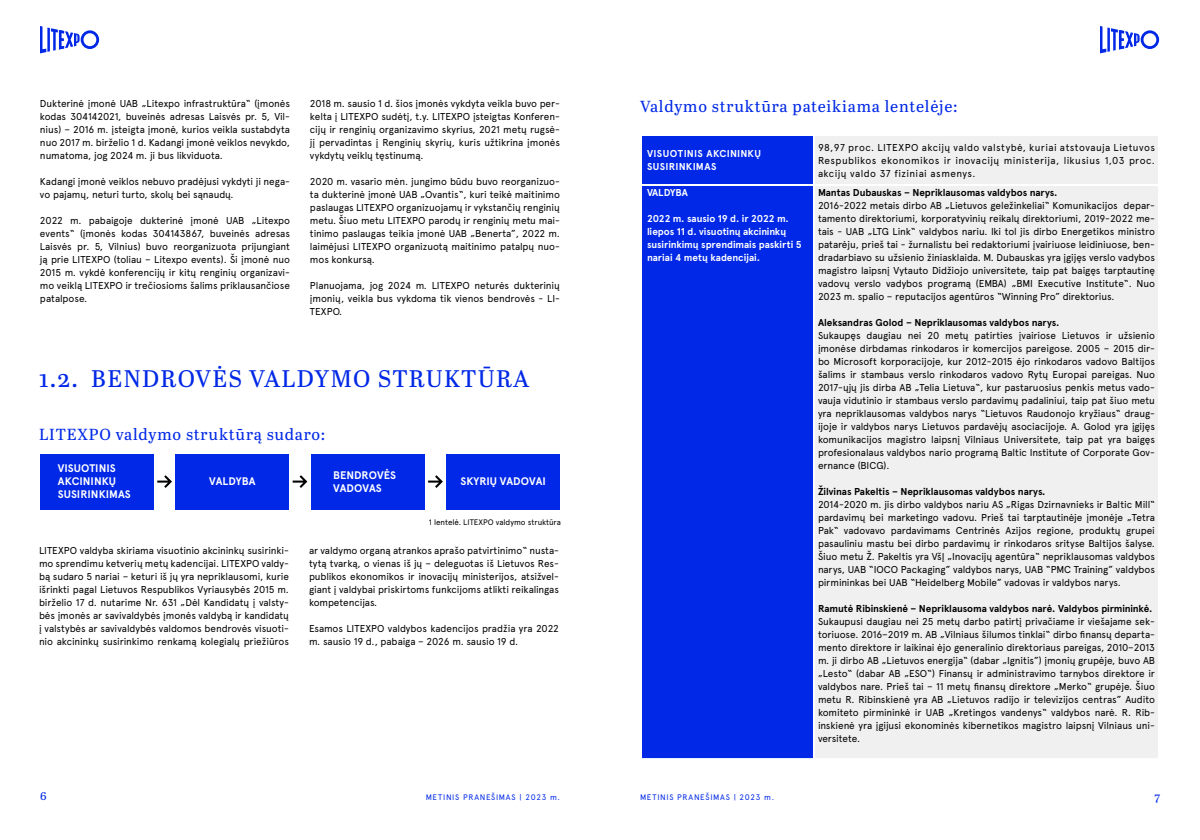
<style>
.page{position:relative;width:1200px;height:840px;background:#fff}
.page>*{position:absolute;margin:0;border:0;box-sizing:border-box;transform-origin:0 0}
.t1{font:24px "Abril Text";letter-spacing:.05em;color:#0028e6}
.t2{font:16px "Abril Text";letter-spacing:.05em;color:#0028e6}
.t3{font:12px "Abril Text";color:#0028e6}
.t4{font:700 11px/13px "Apercu Pro";color:#fff}
.t5{font:10px/13px "Apercu Pro";letter-spacing:-.01em;color:#000;text-align:justify}
.t6{font:700 10px "Apercu Pro";letter-spacing:-.005em;color:#000}
.t7{font:700 10px/13px "Apercu Pro";color:#fff}
.t8{font:700 10px/13px "Apercu Pro";letter-spacing:.035em;color:#fff}
.t9{font:8px "Apercu Pro";letter-spacing:.09em;color:#0028e6}
.t10{font:8px "Apercu Pro";letter-spacing:-.005em;color:#000}
</style>
<div class="page">
<svg style="left:40px;top:26px;width:59px;height:27px"></svg>
<svg style="left:1100px;top:26px;width:59px;height:27px"></svg>
<div style="left:40px;top:454px;width:114px;height:56px;background:#0028e6"></div>
<div style="left:176px;top:454px;width:113px;height:56px;background:#0028e6"></div>
<div style="left:311px;top:454px;width:114px;height:56px;background:#0028e6"></div>
<div style="left:446px;top:454px;width:114px;height:56px;background:#0028e6"></div>
<svg style="left:157px;top:475px;width:15px;height:13px"></svg>
<svg style="left:293px;top:475px;width:14px;height:13px"></svg>
<svg style="left:428px;top:475px;width:15px;height:13px"></svg>
<div style="left:642px;top:136px;width:171px;height:622px;background:#0028e6"></div>
<div style="left:814px;top:135px;width:345px;height:50px;background:#f0f0f0"></div>
<div style="left:814px;top:185px;width:345px;height:574px;background:#f0f0f0"></div>
<hr style="left:814px;top:134px;width:346px;height:2px;background:#fff">
<hr style="left:813px;top:136px;width:2px;height:48px;background:#fff">
<hr style="left:1158px;top:136px;width:2px;height:48px;background:#fff">
<hr style="left:813px;top:186px;width:2px;height:572px;background:#fff">
<hr style="left:1158px;top:186px;width:2px;height:572px;background:#fff">
<hr style="left:640px;top:184px;width:174px;height:2px;background:#fff">
<hr style="left:814px;top:184px;width:346px;height:2px;background:#fff">
<hr style="left:814px;top:758px;width:346px;height:2px;background:#fff">
<p class="t5" style="left:40px;top:96px;width:252px">Dukterinė įmonė UAB „Litexpo infrastruktūra“ (įmonės kodas 304142021, buveinės adresas Laisvės pr. 5, Vil&shy;nius) – 2016 m. įsteigta įmonė, kurios veikla sustabdyta nuo 2017 m. birželio 1 d. Kadangi įmonė veiklos nevykdo, numatoma, jog 2024 m. ji bus likviduota.</p>
<p class="t5" style="left:40px;top:174px;width:251px">Kadangi įmonė veiklos nebuvo pradėjusi vykdyti ji nega&shy;vo pajamų, neturi turto, skolų bei sąnaudų.</p>
<p class="t5" style="left:40px;top:213px;width:251px">2022 m. pabaigoje dukterinė įmonė UAB „Litexpo events“ (įmonės kodas 304143867, buveinės adresas Laisvės pr. 5, Vilnius) buvo reorganizuota prijungiant ją prie LITEXPO (toliau – Litexpo events). Ši įmonė nuo 2015 m. vykdė konferencijų ir kitų renginių organizavi&shy;mo veiklą LITEXPO ir trečiosioms šalims priklausančiose patalpose.</p>
<p class="t5" style="left:310px;top:96px;width:252px">2018 m. sausio 1 d. šios įmonės vykdyta veikla buvo per&shy;kelta į LITEXPO sudėtį, t.y. LITEXPO įsteigtas Konferen&shy;cijų ir renginių organizavimo skyrius, 2021 metų rugsė&shy;jį pervadintas į Renginių skyrių, kuris užtikrina įmonės vykdytų veiklų tęstinumą.</p>
<p class="t5" style="left:310px;top:174px;width:252px">2020 m. vasario mėn. jungimo būdu buvo reorganizuo&shy;ta dukterinė įmonė UAB „Ovantis“, kuri teikė maitinimo paslaugas LITEXPO organizuojamų ir vykstančių renginių metu. Šiuo metu LITEXPO parodų ir renginių metu mai&shy;tinimo paslaugas teikia įmonė UAB „Benerta”, 2022 m. laimėjusi LITEXPO organizuotą maitinimo patalpų nuo&shy;mos konkursą.</p>
<p class="t5" style="left:310px;top:278px;width:252px">Planuojama, jog 2024 m. LITEXPO neturės dukterinių įmonių, veikla bus vykdoma tik vienos bendrovės - LI-TEXPO.</p>
<h1 class="t1" style="left:39px;top:361px;width:492px">1.2. BENDROVĖS VALDYMO STRUKTŪRA</h1>
<h2 class="t2" style="left:39px;top:422px;width:288px">LITEXPO valdymo struktūrą sudaro:</h2>
<p class="t4" style="left:58px;top:462px;width:74px">VISUOTINIS<br>AKCININKŲ<br>SUSIRINKIMAS</p>
<p class="t4" style="left:209px;top:475px;width:48px">VALDYBA</p>
<p class="t4" style="left:333px;top:468px;width:64px">BENDROVĖS<br>VADOVAS</p>
<p class="t4" style="left:461px;top:475px;width:87px">SKYRIŲ VADOVAI</p>
<p class="t10" style="left:429px;top:516px;width:134px">1 lentelė. LITEXPO valdymo struktūra</p>
<p class="t5" style="left:39px;top:544px;width:252px">LITEXPO valdyba skiriama visuotinio akcininkų susirinki&shy;mo sprendimu ketverių metų kadencijai. LITEXPO valdy&shy;bą sudaro 5 nariai – keturi iš jų yra nepriklausomi, kurie išrinkti pagal Lietuvos Respublikos Vyriausybės 2015 m. birželio 17 d. nutarime Nr. 631 „Dėl Kandidatų į valsty&shy;bės įmonės ar savivaldybės įmonės valdybą ir kandidatų į valstybės ar savivaldybės valdomos bendrovės visuoti&shy;nio akcininkų susirinkimo renkamą kolegialų priežiūros</p>
<p class="t5" style="left:309px;top:544px;width:252px">ar valdymo organą atrankos aprašo patvirtinimo“ nusta&shy;tytą tvarką, o vienas iš jų – deleguotas iš Lietuvos Res&shy;publikos ekonomikos ir inovacijų ministerijos, atsižvel&shy;giant į valdybai priskirtoms funkcijoms atlikti reikalingas kompetencijas.</p>
<p class="t5" style="left:309px;top:622px;width:252px">Esamos LITEXPO valdybos kadencijos pradžia yra 2022 m. sausio 19 d., pabaiga – 2026 m. sausio 19 d.</p>
<h2 class="t2" style="left:640px;top:95px;width:319px">Valdymo struktūra pateikiama lentelėje:</h2>
<p class="t8" style="left:647px;top:147px;width:115px">VISUOTINIS AKCININKŲ<br>SUSIRINKIMAS</p>
<p class="t5" style="left:818px;top:140px;width:339px">98,97 proc. LITEXPO akcijų valdo valstybė, kuriai atstovauja Lietuvos Respublikos ekonomikos ir inovacijų ministerija, likusius 1,03 proc. akcijų valdo 37 fiziniai asmenys.</p>
<p class="t7" style="left:647px;top:186px;width:42px">VALDYBA</p>
<p class="t7" style="left:647px;top:212px;width:156px">2022 m. sausio 19 d. ir 2022 m. liepos 11 d. visuotinų akcininkų susirinkimų sprendimais paskirti 5 nariai 4 metų kadencijai.</p>
<p class="t6" style="left:818px;top:185px;width:241px">Mantas Dubauskas – Nepriklausomas valdybos narys.</p>
<p class="t5" style="left:818px;top:198px;width:338px">2016-2022 metais dirbo AB „Lietuvos geležinkeliai“ Komunikacijos depar&shy;tamento direktoriumi, korporatyvinių reikalų direktoriumi, 2019-2022 me&shy;tais - UAB „LTG Link“ valdybos nariu. Iki tol jis dirbo Energetikos ministro patarėju, prieš tai - žurnalistu bei redaktoriumi įvairiuose leidiniuose, ben&shy;dradarbiavo su užsienio žiniasklaida. M. Dubauskas yra įgijęs verslo vadybos magistro laipsnį Vytauto Didžiojo universitete, taip pat baigęs tarptautinę vadovų verslo vadybos programą (EMBA) „BMI Executive Institute“. Nuo 2023 m. spalio – reputacijos agentūros “Winning Pro” direktorius.</p>
<p class="t6" style="left:818px;top:315px;width:243px">Aleksandras Golod – Nepriklausomas valdybos narys.</p>
<p class="t5" style="left:818px;top:328px;width:339px">Sukaupęs daugiau nei 20 metų patirties įvairiose Lietuvos ir užsienio įmonėse dirbdamas rinkodaros ir komercijos pareigose. 2005 – 2015 dir&shy;bo Microsoft korporacijoje, kur 2012-2015 ėjo rinkodaros vadovo Baltijos šalims ir stambaus verslo rinkodaros vadovo Rytų Europai pareigas. Nuo 2017-ųjų jis dirba AB „Telia Lietuva“, kur pastaruosius penkis metus vado&shy;vauja vidutinio ir stambaus verslo pardavimų padaliniui, taip pat šiuo metu yra nepriklausomas valdybos narys “Lietuvos Raudonojo kryžiaus“ draug&shy;ijoje ir valdybos narys Lietuvos pardavėjų asociacijoje. A. Golod yra įgijęs komunikacijos magistro laipsnį Vilniaus Universitete, taip pat yra baigęs profesionalaus valdybos nario programą Baltic Institute of Corporate Gov&shy;ernance (BICG).</p>
<p class="t6" style="left:818px;top:484px;width:229px">Žilvinas Pakeltis – Nepriklausomas valdybos narys.</p>
<p class="t5" style="left:818px;top:497px;width:338px">2014-2020 m. jis dirbo valdybos nariu AS „Rigas Dzirnavnieks ir Baltic Mill“ pardavimų bei marketingo vadovu. Prieš tai tarptautinėje įmonėje „Tetra Pak“ vadovavo pardavimams Centrinės Azijos regione, produktų grupei pasauliniu mastu bei dirbo pardavimų ir rinkodaros srityse Baltijos šalyse.<br>Šiuo metu Ž. Pakeltis yra VšĮ „Inovacijų agentūra“ nepriklausomas valdybos narys, UAB “IOCO Packaging” valdybos narys, UAB “PMC Training” valdybos pirmininkas bei UAB “Heidelberg Mobile” vadovas ir valdybos narys.</p>
<p class="t6" style="left:818px;top:601px;width:336px">Ramutė Ribinskienė – Nepriklausoma valdybos narė. Valdybos pirmininkė.</p>
<p class="t5" style="left:818px;top:614px;width:339px">Sukaupusi daugiau nei 25 metų darbo patirtį privačiame ir viešajame sek&shy;toriuose. 2016–2019 m. AB „Vilniaus šilumos tinklai“ dirbo finansų departa&shy;mento direktore ir laikinai ėjo generalinio direktoriaus pareigas, 2010–2013 m. ji dirbo AB „Lietuvos energija“ (dabar „Ignitis”) įmonių grupėje, buvo AB „Lesto“ (dabar AB „ESO“) Finansų ir administravimo tarnybos direktore ir valdybos nare. Prieš tai – 11 metų finansų direktore „Merko“ grupėje. Šiuo metu R. Ribinskienė yra AB „Lietuvos radijo ir televizijos centras” Audito komiteto pirmininkė ir UAB „Kretingos vandenys“ valdybos narė. R. Rib&shy;inskienė yra įgijusi ekonominės kibernetikos magistro laipsnį Vilniaus uni&shy;versitete.</p>
<p class="t3" style="left:40px;top:787px;width:8px">6</p>
<p class="t9" style="left:426px;top:791px;width:136px">METINIS PRANEŠIMAS | 2023 m.</p>
<p class="t9" style="left:640px;top:791px;width:136px">METINIS PRANEŠIMAS | 2023 m.</p>
<p class="t3" style="left:1154px;top:788px;width:7px">7</p>
</div>
